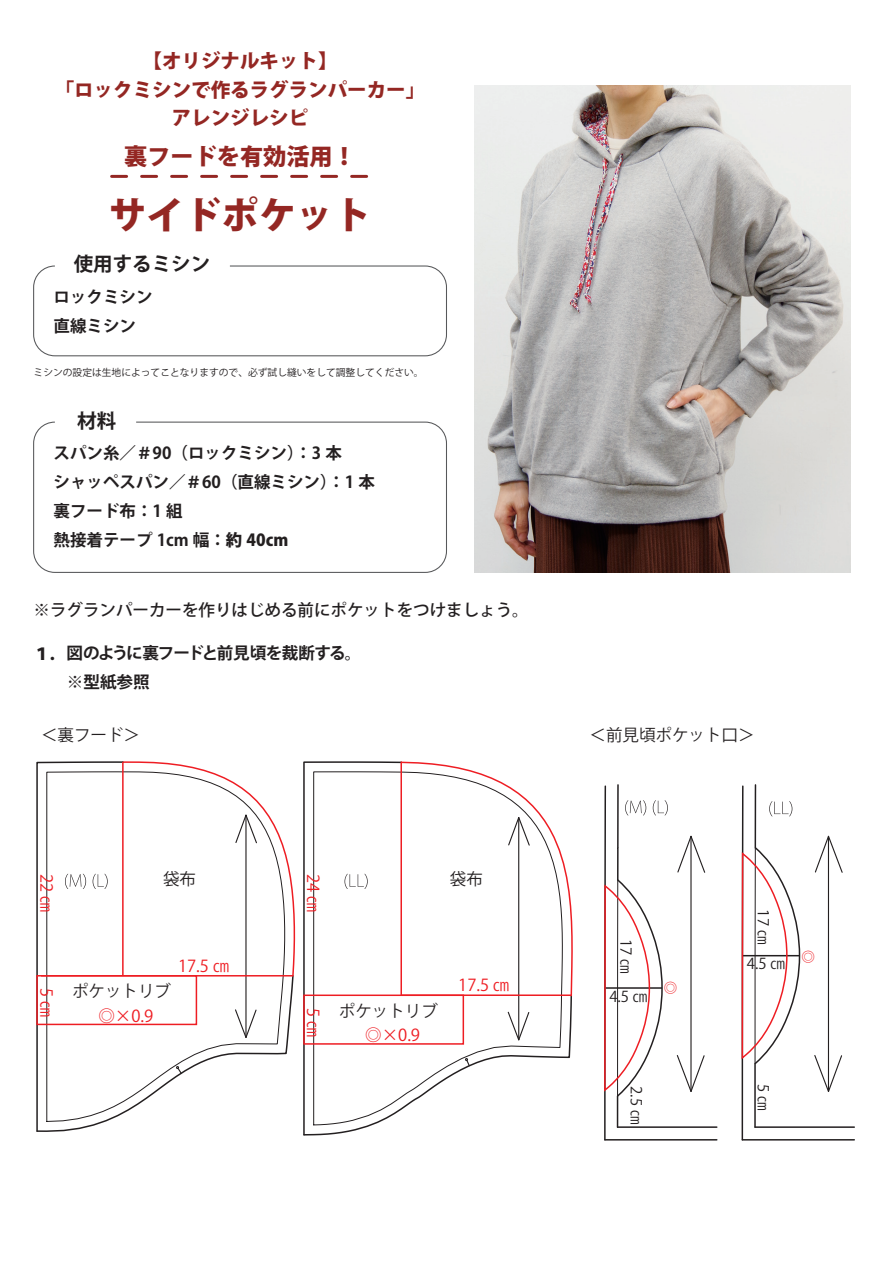
<style>
.page{position:relative;width:893px;height:1263px;background:#fff}
.page>*{position:absolute;margin:0;border:0;box-sizing:border-box;transform-origin:0 0}
.t1{font:800 37.5px "Koz Go Pr 6 N";color:#942723}
.t2{font:800 23.1px "Koz Go Pr 6 N";color:#942723}
.t3{font:800 19.5px/28.5px "Koz Go Pr 6 N";color:#942723;text-align:center}
.t4{font:700 19.5px "Koz Go Pr 6 N";color:#231f20}
.t5{font:700 16.5px/28.8px "Koz Go Pr 6 N";color:#231f20}
.t6{font:16.5px "Koz Go Pr 6 N";color:#231f20}
.t7{font:500 16.5px "Koz Go Pr 6 N";color:#231f20}
.t8{font:16.5px "Koz Go Pr 6 N";color:#ee1d23}
.t9{font:700 16.5px/28.8px "Koz Go Pr 6 N";letter-spacing:-.04em;color:#231f20}
.t10{font:15px "Koz Go Pr 6 N";color:#231f20}
.t11{font:13.35px "Koz Go Pr 6 N";color:#ee1d23}
.t12{font:9.75px "Koz Go Pr 6 N";color:#231f20}
.s1{font-size:16.5px}
.s2{font-weight:800}
</style>
<div class="page">
<svg style="left:112px;top:175px;width:256px;height:3px"></svg>
<svg style="left:303px;top:761px;width:270px;height:375px"></svg>
<div style="left:303px;top:994px;width:161px;height:51px;border:2px solid #ee1d23"></div>
<hr style="left:605px;top:1139px;width:112px;height:1px;background:#231f20">
<hr style="left:617px;top:1126px;width:100px;height:2px;background:#231f20">
<hr style="left:690px;top:836px;width:2px;height:255px;background:#231f20">
<svg style="left:677px;top:835px;width:29px;height:39px"></svg>
<svg style="left:676px;top:1054px;width:29px;height:38px"></svg>
<hr style="left:742px;top:1139px;width:112px;height:1px;background:#231f20">
<hr style="left:755px;top:1126px;width:99px;height:2px;background:#231f20">
<hr style="left:828px;top:836px;width:1px;height:255px;background:#231f20">
<svg style="left:815px;top:835px;width:28px;height:39px"></svg>
<svg style="left:814px;top:1054px;width:28px;height:38px"></svg>
<svg style="left:740px;top:572px;width:61px;height:569px"></svg>
<svg style="left:603px;top:572px;width:65px;height:569px"></svg>
<svg style="left:36px;top:761px;width:260px;height:371px"></svg>
<div style="left:33px;top:265px;width:414px;height:91px;border:1px solid #57585a;border-radius:21px"></div>
<div style="left:33px;top:422px;width:414px;height:151px;border:1px solid #57585a;border-radius:21px"></div>
<img style="left:475px;top:85px;width:375px;height:487px">
<p class="t3" style="left:55px;top:47px;width:372px">【オリジナルキット】<br>「ロックミシンで作るラグランパーカー」アレンジレシピ</p>
<h2 class="t2" style="left:124px;top:143px;width:233px">裏フードを有効活用！</h2>
<h1 class="t1" style="left:109px;top:194px;width:264px">サイドポケット</h1>
<p class="t4" style="left:57px;top:253px;width:154px"><span class="s1">　</span>使用するミシン</p>
<p class="t5" style="left:54px;top:283px;width:100px">ロックミシン直線ミシン</p>
<p class="t12" style="left:34px;top:367px;width:391px">ミシンの設定は生地によってことなりますので、必ず試し縫いをして調整してください。</p>
<p class="t4" style="left:54px;top:410px;width:64px"><span class="s1">　</span> 材料</p>
<p class="t5" style="left:54px;top:439px;width:323px">スパン糸／＃90（ロックミシン）：3 本<br>シャッペスパン／＃60（直線ミシン）：1 本裏フード布：1 組<br>熱接着テープ 1cm 幅：<span class="s2">約 40cm</span></p>
<p class="t7" style="left:34px;top:601px;width:496px">※ラグランパーカーを作りはじめる前にポケットをつけましょう。</p>
<p class="t9" style="left:34px;top:639px;width:329px"><span class="s2">１．</span>図のように裏フードと前見頃を裁断する。　　※型紙参照</p>
<p class="t6" style="left:41px;top:725px;width:101px">＜裏フード＞</p>
<p class="t6" style="left:590px;top:725px;width:166px">＜前見頃ポケット口＞</p>
<p class="t6" style="left:163px;top:870px;width:34px">袋布</p>
<p class="t6" style="left:450px;top:870px;width:34px">袋布</p>
<p class="t8" style="left:56px;top:874px;width:40px;rotate:90deg">22 ㎝</p>
<p class="t8" style="left:323px;top:874px;width:40px;rotate:90deg">24 ㎝</p>
<p class="t8" style="left:56px;top:988px;width:31px;rotate:90deg">5㎝</p>
<p class="t6" style="left:72px;top:982px;width:100px">ポケットリブ</p>
<p class="t8" style="left:178px;top:957px;width:53px">17.5 ㎝</p>
<p class="t8" style="left:98px;top:1006px;width:56px">◎×0.9</p>
<p class="t6" style="left:339px;top:1001px;width:100px">ポケットリブ</p>
<p class="t8" style="left:323px;top:1008px;width:31px;rotate:90deg">5㎝</p>
<p class="t8" style="left:365px;top:1026px;width:56px">◎×0.9</p>
<p class="t8" style="left:458px;top:975px;width:53px">17.5 ㎝</p>
<p class="t10" style="left:634px;top:939px;width:37px;rotate:90deg">17 ㎝</p>
<p class="t10" style="left:609px;top:988px;width:40px">4.5 ㎝</p>
<p class="t11" style="left:678px;top:981px;width:15px;rotate:90deg">◎</p>
<p class="t10" style="left:645px;top:1086px;width:40px;rotate:90deg">2.5 ㎝</p>
<p class="t10" style="left:772px;top:909px;width:37px;rotate:90deg">17 ㎝</p>
<p class="t10" style="left:747px;top:955px;width:40px">4.5 ㎝</p>
<p class="t11" style="left:816px;top:949px;width:15px;rotate:90deg">◎</p>
<p class="t10" style="left:772px;top:1084px;width:29px;rotate:90deg">5㎝</p>
</div>
